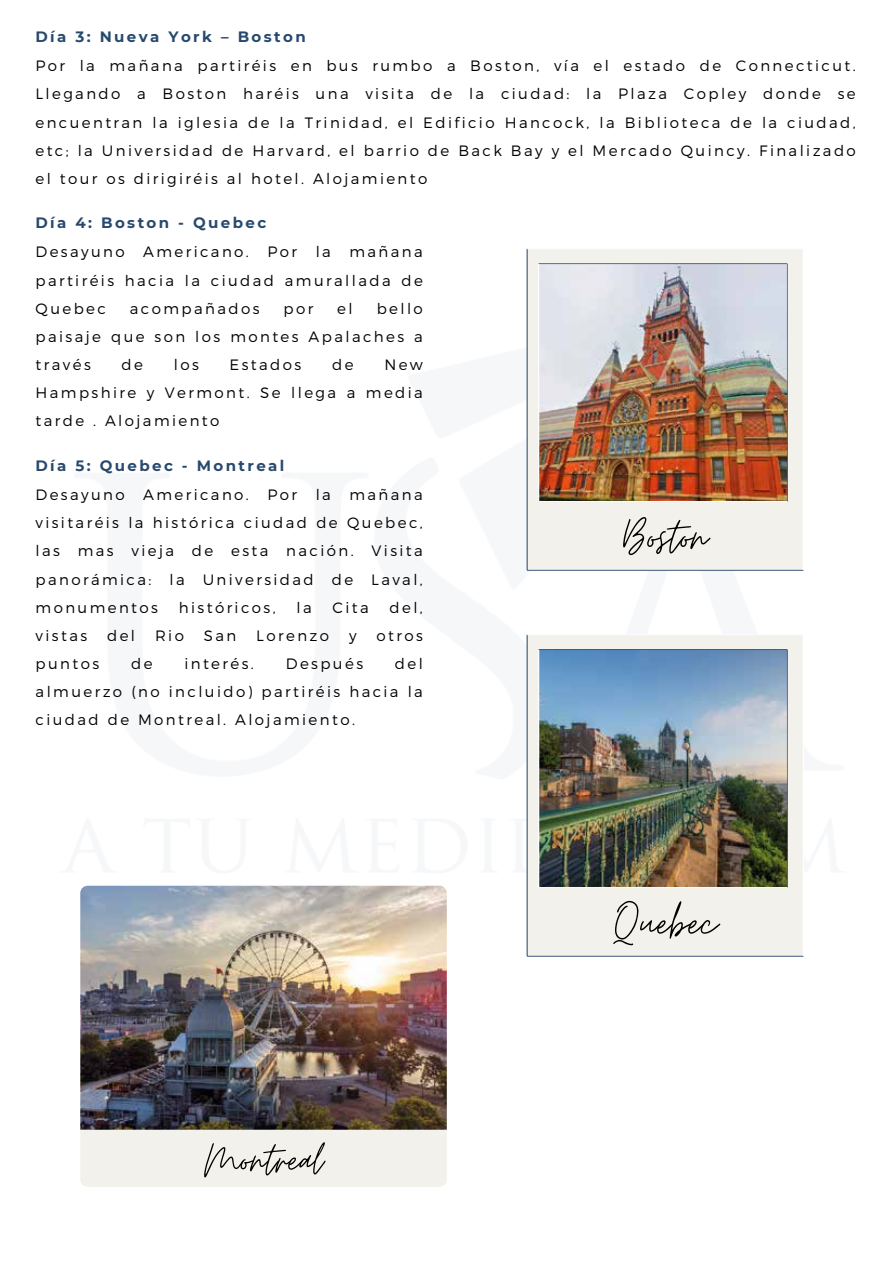
<style>
.page{position:relative;width:894px;height:1264px;background:#fff}
.page>*{position:absolute;margin:0;border:0;box-sizing:border-box;transform-origin:0 0}
.t1{font:55.05px "Moon Time";color:#000}
.t2{font:53.85px "Moon Time";color:#000}
.t3{font:50.4px "Moon Time";color:#000}
.t4{font:300 15px/28px "Montserrat";letter-spacing:.16em;color:#000;text-align:justify}
.t5{font:700 15px "Montserrat";letter-spacing:.16em;color:#28496e}
</style>
<div class="page">
<img style="left:527px;top:249px;width:276px;height:321px">
<img style="left:527px;top:634px;width:276px;height:322px">
<div style="left:80px;top:1129px;width:366px;height:57px;background:#f2f1eb"></div>
<img style="left:80px;top:885px;width:366px;height:244px">
<p class="t5" style="left:35px;top:26px;width:272px">Día 3: Nueva York – Boston</p>
<p class="t4" style="left:35px;top:53px;width:821px">Por la maÒana partirÈis en bus rumbo a Boston, vÌa el estado de Connecticut.<br>Llegando a Boston harÈis una visita de la ciudad: la Plaza Copley donde se encuentran la iglesia de la Trinidad, el Edificio Hancock, la Biblioteca de la ciudad, etc; la Universidad de Harvard, el barrio de Back Bay y el Mercado Quincy. Finalizado el tour os dirigirÈis al hotel. Alojamiento</p>
<p class="t5" style="left:35px;top:212px;width:232px">Día 4: Boston - Quebec</p>
<p class="t4" style="left:35px;top:239px;width:389px">Desayuno Americano. Por la maÒana partirÈis hacia la ciudad amurallada de Quebec</p>
<p class="t4" style="left:130px;top:295px;width:131px">acompaÒados</p>
<p class="t4" style="left:283px;top:295px;width:31px">por</p>
<p class="t4" style="left:337px;top:295px;width:17px">el</p>
<p class="t4" style="left:36px;top:295px;width:389px;text-indent:341px">bello paisaje que son los montes Apalaches a travÈs</p>
<p class="t4" style="left:121px;top:352px;width:23px">de</p>
<p class="t4" style="left:174px;top:352px;width:27px">los</p>
<p class="t4" style="left:229px;top:352px;width:73px">Estados</p>
<p class="t4" style="left:332px;top:352px;width:23px">de</p>
<p class="t4" style="left:36px;top:352px;width:389px;text-indent:348px">New Hampshire y Vermont. Se llega a media tarde . Alojamiento</p>
<p class="t5" style="left:35px;top:455px;width:250px">Día 5: Quebec - Montreal</p>
<p class="t4" style="left:35px;top:482px;width:389px">Desayuno Americano. Por la maÒana visitarÈis la histÛrica ciudad de Quebec, las mas vieja de esta naciÛn. Visita panor·mica: la Universidad de Laval, monumentos</p>
<p class="t4" style="left:179px;top:594px;width:98px">histÛricos,</p>
<p class="t4" style="left:296px;top:594px;width:17px">la</p>
<p class="t4" style="left:332px;top:594px;width:38px">Cita</p>
<p class="t4" style="left:389px;top:594px;width:35px">del,</p>
<p class="t4" style="left:36px;top:622px;width:53px">vistas</p>
<p class="t4" style="left:107px;top:622px;width:29px">del</p>
<p class="t4" style="left:155px;top:622px;width:30px">Rio</p>
<p class="t4" style="left:204px;top:622px;width:34px">San</p>
<p class="t4" style="left:256px;top:622px;width:74px">Lorenzo</p>
<p class="t4" style="left:349px;top:622px;width:9px">y</p>
<p class="t4" style="left:376px;top:622px;width:48px">otros</p>
<p class="t4" style="left:36px;top:650px;width:65px">puntos</p>
<p class="t4" style="left:131px;top:650px;width:23px">de</p>
<p class="t4" style="left:184px;top:650px;width:71px">interÈs.</p>
<p class="t4" style="left:286px;top:650px;width:79px">DespuÈs</p>
<p class="t4" style="left:36px;top:650px;width:389px;text-indent:359px">del almuerzo (no incluido) partirÈis hacia la ciudad de Montreal. Alojamiento.</p>
<h3 class="t3" style="left:204px;top:1130px;width:120px">Montreal</h3>
<h2 class="t2" style="left:623px;top:505px;width:86px">Boston</h2>
<h1 class="t1" style="left:613px;top:890px;width:106px">Quebec</h1>
</div>
